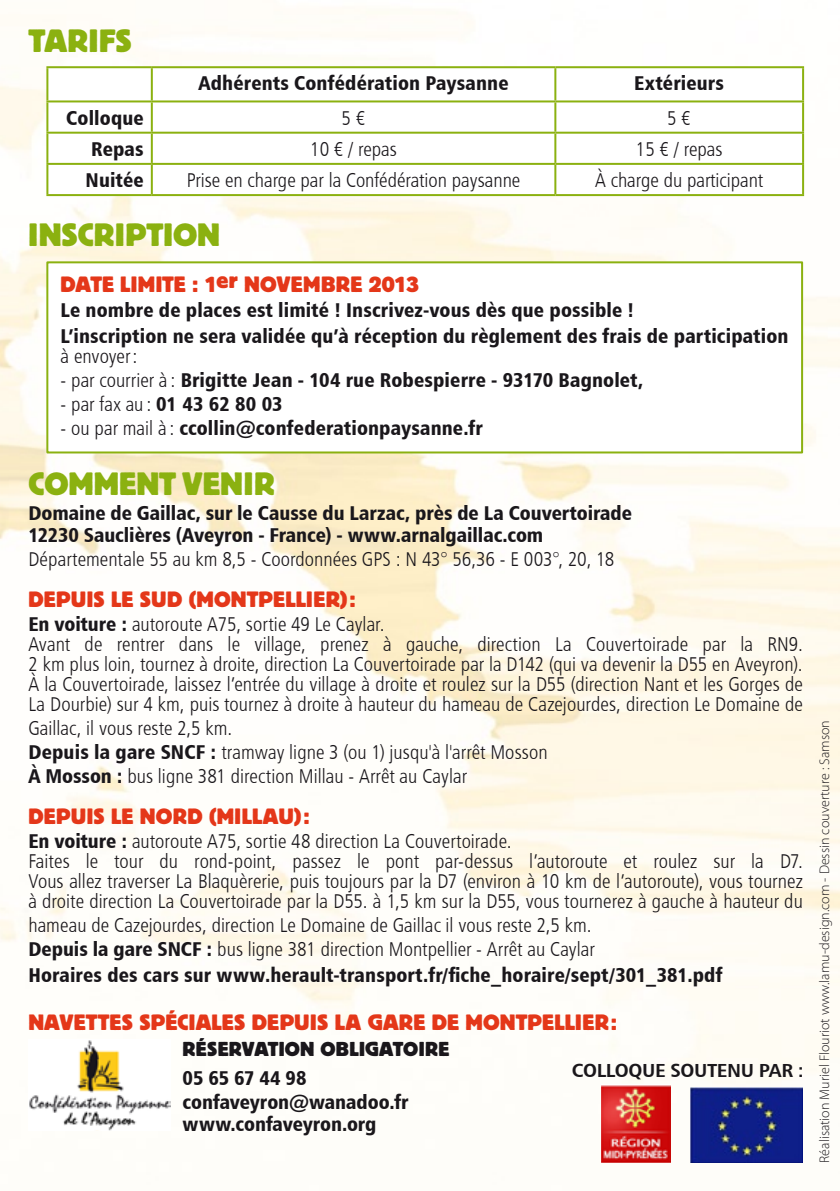
<style>
.page{position:relative;width:840px;height:1191px;background:#fff}
.page>*{position:absolute;margin:0;border:0;box-sizing:border-box;transform-origin:0 0}
.t1{font:700 32px "Block BE";color:#8bb110}
.t2{font:700 22px "Block BE";letter-spacing:.01em;color:#e43719}
.t3{font:20px/20px "Humanist 777 BT Light Condensed B";letter-spacing:.005em;color:#1a171b}
.t4{font:20px/24px "Humanist 777 BT Black Condensed B";letter-spacing:.005em;color:#1a171b}
.t5{font:700 20px "Block BE";letter-spacing:.015em;color:#1a171b}
.t6{font:19px "Humanist 777 BT Bold Condensed B";letter-spacing:-.02em;color:#1a171b;scale:1.16 1}
.t7{font:300 14px "Myriad Pro";color:#1a171b}
.s1{font-family:"Humanist 777 BT Light Condensed B"}
.s2{font-family:"Humanist 777 BT Black Condensed B"}
</style>
<div class="page">
<img style="left:0;top:11px;width:839px;height:1152px">
<img style="left:28px;top:1039px;width:142px;height:91px">
<svg style="left:48px;top:68px;width:753px;height:126px"></svg>
<hr style="left:46px;top:66px;width:106px;height:2px;background:#8bb110">
<hr style="left:46px;top:68px;width:2px;height:32px;background:#8bb110">
<hr style="left:152px;top:66px;width:403px;height:2px;background:#8bb110">
<hr style="left:151px;top:68px;width:2px;height:32px;background:#8bb110">
<hr style="left:555px;top:66px;width:248px;height:2px;background:#8bb110">
<hr style="left:554px;top:68px;width:2px;height:32px;background:#8bb110">
<hr style="left:801px;top:68px;width:2px;height:32px;background:#8bb110">
<hr style="left:46px;top:100px;width:106px;height:2px;background:#8bb110">
<hr style="left:46px;top:102px;width:2px;height:30px;background:#8bb110">
<hr style="left:152px;top:100px;width:403px;height:2px;background:#8bb110">
<hr style="left:151px;top:102px;width:2px;height:30px;background:#8bb110">
<hr style="left:555px;top:100px;width:248px;height:2px;background:#8bb110">
<hr style="left:554px;top:102px;width:2px;height:30px;background:#8bb110">
<hr style="left:801px;top:102px;width:2px;height:30px;background:#8bb110">
<hr style="left:46px;top:132px;width:106px;height:2px;background:#8bb110">
<hr style="left:46px;top:134px;width:2px;height:29px;background:#8bb110">
<hr style="left:152px;top:132px;width:403px;height:2px;background:#8bb110">
<hr style="left:151px;top:134px;width:2px;height:29px;background:#8bb110">
<hr style="left:555px;top:132px;width:248px;height:2px;background:#8bb110">
<hr style="left:554px;top:134px;width:2px;height:29px;background:#8bb110">
<hr style="left:801px;top:134px;width:2px;height:29px;background:#8bb110">
<hr style="left:46px;top:163px;width:106px;height:2px;background:#8bb110">
<hr style="left:46px;top:165px;width:2px;height:29px;background:#8bb110">
<hr style="left:152px;top:163px;width:403px;height:2px;background:#8bb110">
<hr style="left:151px;top:165px;width:2px;height:29px;background:#8bb110">
<hr style="left:555px;top:163px;width:248px;height:2px;background:#8bb110">
<hr style="left:554px;top:165px;width:2px;height:29px;background:#8bb110">
<hr style="left:801px;top:165px;width:2px;height:29px;background:#8bb110">
<hr style="left:46px;top:194px;width:106px;height:2px;background:#8bb110">
<hr style="left:152px;top:194px;width:403px;height:2px;background:#8bb110">
<hr style="left:555px;top:194px;width:248px;height:2px;background:#8bb110">
<div style="left:47px;top:262px;width:754px;height:190px;background:#fff"></div>
<div style="left:46px;top:261px;width:756px;height:192px;border:2px solid #8bb110"></div>
<img style="left:601px;top:1084px;width:68px;height:78px">
<img style="left:690px;top:1087px;width:112px;height:75px">
<h1 class="t1" style="left:28px;top:23px;width:105px">TAR IFS</h1>
<p class="t4" style="left:198px;top:71px;width:311px">Adhérents Confédération Paysanne</p>
<p class="t4" style="left:634px;top:71px;width:91px">Extérieurs</p>
<p class="t4" style="left:66px;top:105px;width:79px">Colloque</p>
<p class="t3" style="left:341px;top:107px;width:25px">5 €</p>
<p class="t3" style="left:666px;top:107px;width:25px">5 €</p>
<p class="t4" style="left:91px;top:136px;width:54px">Repas</p>
<p class="t3" style="left:310px;top:139px;width:88px">10 € / repas</p>
<p class="t3" style="left:635px;top:139px;width:88px">15 € / repas</p>
<p class="t4" style="left:85px;top:168px;width:60px">Nuitée</p>
<p class="t3" style="left:187px;top:170px;width:335px">Prise en charge par la Confédération paysanne</p>
<p class="t3" style="left:595px;top:170px;width:169px">à charge du participant</p>
<h1 class="t1" style="left:28px;top:217px;width:193px">INSCRIPTION</h1>
<p class="t2" style="left:60px;top:272px;width:360px">DATE LIMITE : 1ER NOVEMBRE 2013</p>
<p class="t4" style="left:60px;top:297px;width:729px;line-height:25.6px">Le nombre de places est limité ! Inscrivez-vous dès que possible !<br>L’inscription ne sera validée qu’à réception du règlement des frais de participation</p>
<p class="t3" style="left:60px;top:346px;width:79px">à envoyer :</p>
<p class="t4" style="left:60px;top:368px;width:584px"><span class="s1">- par courrier à :</span> Brigitte Jean - 104 rue Robespierre - 93170 Bagnolet,</p>
<p class="t3" style="left:60px;top:394px;width:223px">- par fax au : <span class="s2">01 43 62 80 03</span></p>
<p class="t4" style="left:60px;top:416px;width:423px"><span class="s1">- ou par mail à :</span> ccollin@confederationpaysanne.fr</p>
<h1 class="t1" style="left:28px;top:465px;width:240px">COMMENT VENIR</h1>
<p class="t4" style="left:28px;top:501px;width:605px;line-height:22px">Domaine de Gaillac, sur le Causse du Larzac, près de La Couvertoirade<br>12230 Sauclières (Aveyron - France) - www.arnalgaillac.com</p>
<p class="t3" style="left:28px;top:549px;width:587px">Départementale 55 au km 8,5 - Coordonnées GPS : N 43° 56,36 - E 003°, 20, 18</p>
<p class="t2" style="left:28px;top:587px;width:328px">DEPUIS LE SUD (MONTPELLIER) :</p>
<p class="t3" style="left:28px;top:614px;width:775px"><span class="s2">En voiture :</span> autoroute A75, sortie 49 Le Caylar.<br>Avant de rentrer dans le village, prenez à gauche, direction La Couvertoirade par la RN9.<br>2 km plus loin, tournez à droite, direction La Couvertoirade par la D142 (qui va devenir la D55 en Aveyron). à la Couvertoirade, laissez l’entrée du village à droite et roulez sur la D55 (direction Nant et les Gorges de La Dourbie) sur 4 km, puis tournez à droite à hauteur du hameau de Cazejourdes, direction Le Domaine de</p>
<p class="t3" style="left:28px;top:716px;width:520px;line-height:24px">Gaillac, il vous reste 2,5 km.<br><span class="s2">Depuis la gare SNCF :</span> tramway ligne 3 (ou 1) jusqu'à l'arrêt Mosson <span class="s2">à Mosson :</span> bus ligne 381 direction Millau - Arrêt au Caylar</p>
<p class="t2" style="left:28px;top:804px;width:282px">DEPUIS LE NORD (MILLAU) :</p>
<p class="t3" style="left:28px;top:831px;width:775px"><span class="s2">En voiture :</span> autoroute A75, sortie 48 direction La Couvertoirade.<br>Faites le tour du rond-point, passez le pont par-dessus l’autoroute et roulez sur la D7.<br>Vous allez traverser La Blaquèrerie, puis toujours par la D7 (environ à 10 km de l’autoroute), vous tournez à droite direction La Couvertoirade par la D55. à 1,5 km sur la D55, vous tournerez à gauche à hauteur du</p>
<p class="t3" style="left:28px;top:913px;width:567px;line-height:24px">hameau de Cazejourdes, direction Le Domaine de Gaillac il vous reste 2,5 km.<br><span class="s2">Depuis la gare SNCF :</span> bus ligne 381 direction Montpellier - Arrêt au Caylar</p>
<p class="t4" style="left:28px;top:962px;width:695px">Horaires des cars sur www.herault-transport.fr/fiche_horaire/sept/301_381.pdf</p>
<p class="t2" style="left:28px;top:1010px;width:589px">NAVETTES SPÉCIALES DEPUIS LA GARE DE MONTPELLIER :</p>
<p class="t5" style="left:182px;top:1037px;width:268px">RÉSERVATION OBLIGATOIRE</p>
<p class="t4" style="left:182px;top:1065px;width:227px">05 65 67 44 98 confaveyron@wanadoo.fr</p>
<p class="t4" style="left:182px;top:1111px;width:195px">www.confaveyron.org</p>
<p class="t6" style="left:571px;top:1058px;width:201px">COLLOQUE SOUTENU PAR :</p>
<p class="t7" style="left:815px;top:1162px;width:444px;rotate:-90deg">Réalisation Muriel Flouriot www.lamu-design.com - Dessin couverture : Samson</p>
</div>
